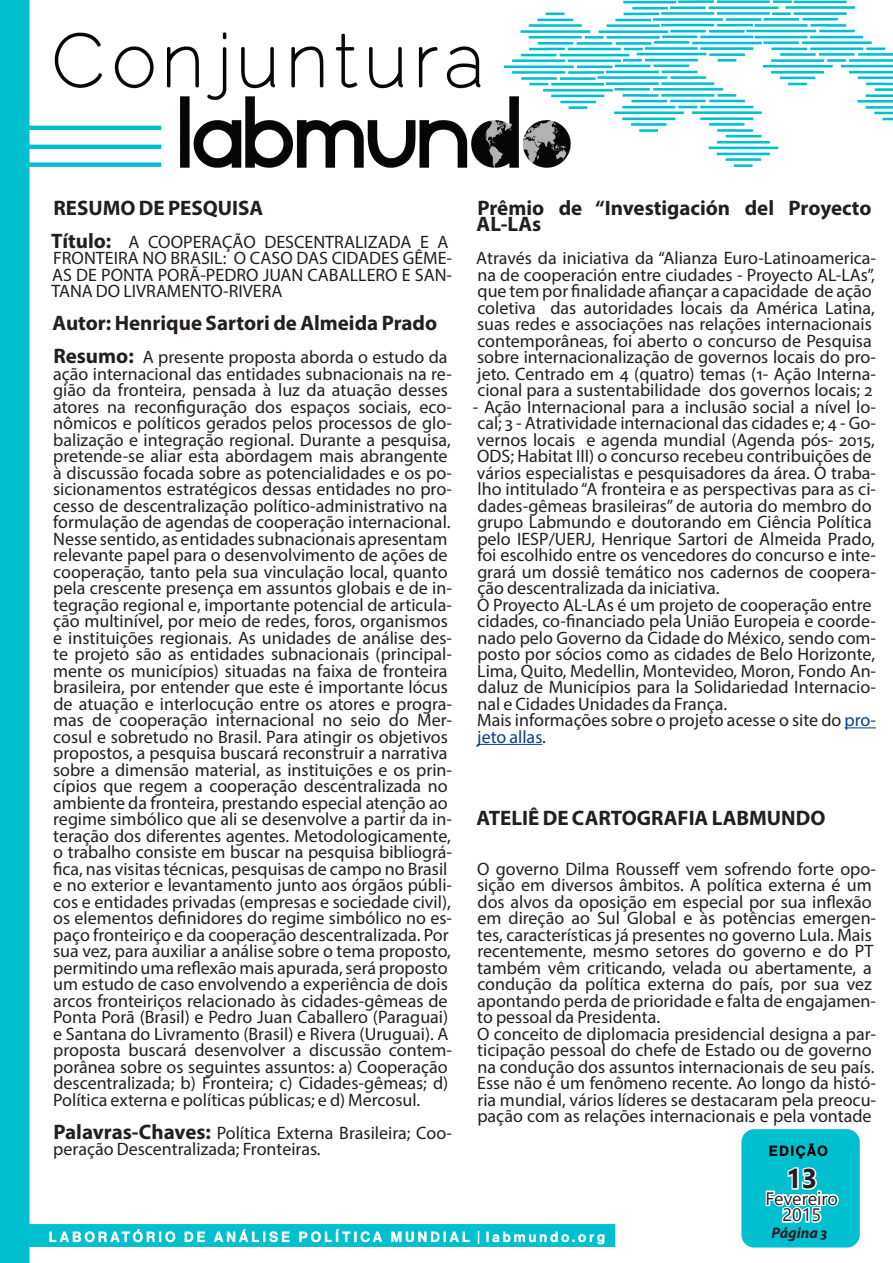
<style>
.page{position:relative;width:893px;height:1263px;background:#fff}
.page>*{position:absolute;margin:0;border:0;box-sizing:border-box;transform-origin:0 0}
.Grandes_col{font:700 27px "Nirmala UI";color:#231f20}
.Grandes_col-2{font:700 21px/16.5px "Myriad Pro";color:#231f20}
.Grandes_col-3{font:18px/16.5px "Myriad Pro";color:#231f20}
.Grandes_col-4{font:18px/16.5px "Nirmala UI";color:#231f20;text-align:center}
.t1{font:italic 700 15.3px "Myriad Pro";color:#231f20}
.s1{font-weight:700;font-size:21px}
.s2{color:#083e89}
</style>
<div class="page">
<img style="left:0;top:0;width:893px;height:1263px">
<hr style="left:844px;top:727px;width:32px;height:1px;background:#083e89">
<hr style="left:477px;top:744px;width:65px;height:1px;background:#083e89">
<svg style="left:764px;top:1164px;width:76px;height:61px"></svg>
<p class="Grandes_col-2" style="left:53px;top:198px;width:212px">RESUMO DE PESQUISA</p>
<p class="Grandes_col-3" style="left:51px;top:233px;width:402px"><span class="s1">Título:</span> A COOPERAÇÃO DESCENTRALIZADA E A FRONTEIRA NO BRASIL: O CASO DAS CIDADES GÊME-AS DE PONTA PORÃ-PEDRO JUAN CABALLERO E SAN-TANA DO LIVRAMENTO-RIVERA</p>
<p class="Grandes_col-2" style="left:53px;top:314px;width:386px">Autor: Henrique Sartori de Almeida Prado</p>
<p class="Grandes_col-3" style="left:53px;top:348px;width:401px"><span class="s1">Resumo:</span> A presente proposta aborda o estudo da ação internacional das entidades subnacionais na re&shy;gião da fronteira, pensada à luz da atuação desses atores na reconfiguração dos espaços sociais, eco&shy;nômicos e políticos gerados pelos processos de glo&shy;balização e integração regional. Durante a pesquisa, pretende-se aliar esta abordagem mais abrangente à discussão focada sobre as potencialidades e os po&shy;sicionamentos estratégicos dessas entidades no pro&shy;cesso de descentralização político-administrativo na formulação de agendas de cooperação internacional.<br>Nesse sentido, as entidades subnacionais apresentam relevante papel para o desenvolvimento de ações de cooperação, tanto pela sua vinculação local, quanto pela crescente presença em assuntos globais e de in&shy;tegração regional e, importante potencial de articula&shy;ção multinível, por meio de redes, foros, organismos e instituições regionais. As unidades de análise des&shy;te projeto são as entidades subnacionais (principal&shy;mente os municípios) situadas na faixa de fronteira brasileira, por entender que este é importante lócus de atuação e interlocução entre os atores e progra&shy;mas de cooperação internacional no seio do Mer&shy;cosul e sobretudo no Brasil. Para atingir os objetivos propostos, a pesquisa buscará reconstruir a narrativa sobre a dimensão material, as instituições e os prin&shy;cípios que regem a cooperação descentralizada no ambiente da fronteira, prestando especial atenção ao regime simbólico que ali se desenvolve a partir da in&shy;teração dos diferentes agentes. Metodologicamente, o trabalho consiste em buscar na pesquisa bibliográ&shy;fica, nas visitas técnicas, pesquisas de campo no Brasil e no exterior e levantamento junto aos órgãos públi&shy;cos e entidades privadas (empresas e sociedade civil), os elementos definidores do regime simbólico no es&shy;paço fronteiriço e da cooperação descentralizada. Por sua vez, para auxiliar a análise sobre o tema proposto, permitindo uma reflexão mais apurada, será proposto um estudo de caso envolvendo a experiência de dois arcos fronteiriços relacionado às cidades-gêmeas de Ponta Porã (Brasil) e Pedro Juan Caballero (Paraguai) e Santana do Livramento (Brasil) e Rivera (Uruguai). A proposta buscará desenvolver a discussão contem&shy;porânea sobre os seguintes assuntos: a) Cooperação descentralizada; b) Fronteira; c) Cidades-gêmeas; d)<br>Política externa e políticas públicas; e d) Mercosul.</p>
<p class="Grandes_col-3" style="left:53px;top:1124px;width:400px"><span class="s1">Palavras-Chaves:</span> Política Externa Brasileira; Coo&shy;peração Descentralizada; Fronteiras.</p>
<p class="Grandes_col-2" style="left:477px;top:198px;width:396px">Prêmio de “Investigación del Proyecto<br>AL-LAs</p>
<p class="Grandes_col-3" style="left:476px;top:249px;width:401px">Através da iniciativa da “Alianza Euro-Latinoamerica&shy;na de cooperación entre ciudades - Proyecto AL-LAs”, que tem por finalidade afiançar a capacidade de ação coletiva das autoridades locais da América Latina, suas redes e associações nas relações internacionais contemporâneas, foi aberto o concurso de Pesquisa sobre internacionalização de governos locais do pro&shy;jeto. Centrado em 4 (quatro) temas (1- Ação Interna&shy;cional para a sustentabilidade dos governos locais; 2</p>
<p class="Grandes_col-3" style="left:473px;top:398px;width:405px">- Ação Internacional para a inclusão social a nível lo&shy;cal; 3 - Atratividade internacional das cidades e; 4 - Go&shy;vernos locais e agenda mundial (Agenda pós- 2015, ODS; Habitat III) o concurso recebeu contribuições de vários especialistas e pesquisadores da área. O traba&shy;lho intitulado “A fronteira e as perspectivas para as ci&shy;dades-gêmeas brasileiras” de autoria do membro do grupo Labmundo e doutorando em Ciência Política pelo IESP/UERJ, Henrique Sartori de Almeida Prado, foi escolhido entre os vencedores do concurso e inte&shy;grará um dossiê temático nos cadernos de coopera&shy;ção descentralizada da iniciativa.</p>
<p class="Grandes_col-3" style="left:477px;top:596px;width:400px">O Proyecto AL-LAs é um projeto de cooperação entre cidades, co-financiado pela União Europeia e coorde&shy;nado pelo Governo da Cidade do México, sendo com&shy;posto por sócios como as cidades de Belo Horizonte, Lima, Quito, Medellin, Montevideo, Moron, Fondo An&shy;daluz de Municípios para la Solidariedad Internacio&shy;nal e Cidades Unidades da França.</p>
<p class="Grandes_col-3" style="left:477px;top:711px;width:400px">Mais informações sobre o projeto acesse o site do <span class="s2">pro&shy;jeto allas</span>.</p>
<p class="Grandes_col-2" style="left:477px;top:809px;width:350px">ATELIÊ DE CARTOGRAFIA LABMUNDO</p>
<p class="Grandes_col-3" style="left:477px;top:860px;width:401px">O governo Dilma Rousseff vem sofrendo forte opo&shy;sição em diversos âmbitos. A política externa é um dos alvos da oposição em especial por sua inflexão em direção ao Sul Global e às potências emergen&shy;tes, características já presentes no governo Lula. Mais recentemente, mesmo setores do governo e do PT também vêm criticando, velada ou abertamente, a condução da política externa do país, por sua vez apontando perda de prioridade e falta de engajamen&shy;to pessoal da Presidenta.</p>
<p class="Grandes_col-3" style="left:477px;top:1025px;width:400px">O conceito de diplomacia presidencial designa a par&shy;ticipação pessoal do chefe de Estado ou de governo na condução dos assuntos internacionais de seu país.<br>Esse não é um fenômeno recente. Ao longo da histó&shy;ria mundial, vários líderes se destacaram pela preocu&shy;pação com as relações internacionais e pela vontade</p>
<p class="Grandes_col" style="left:786px;top:1158px;width:33px">13</p>
<p class="Grandes_col-4" style="left:765px;top:1189px;width:74px">Fevereiro<br>2015</p>
<p class="t1" style="left:771px;top:1222px;width:58px">Página 3</p>
</div>
